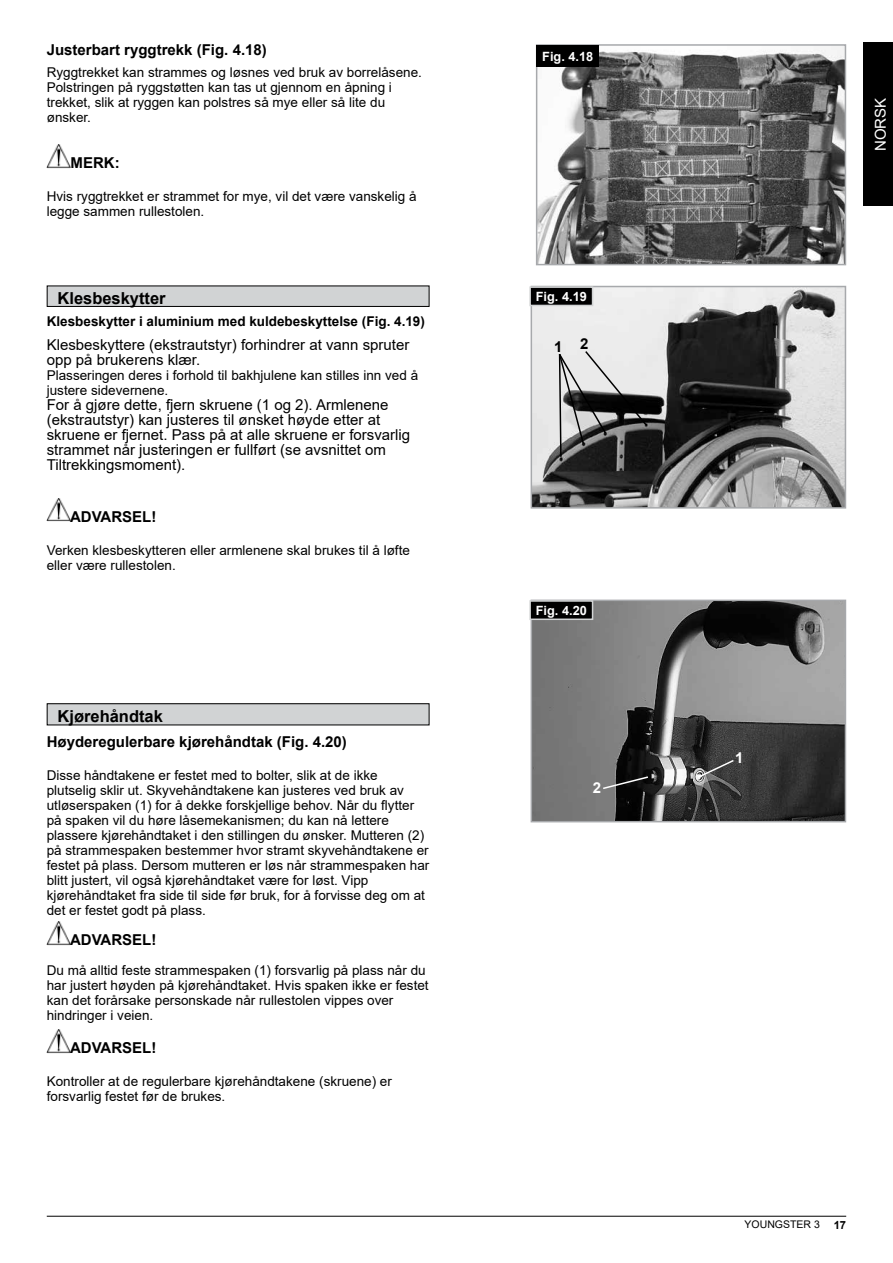
<style>
.page{position:relative;width:893px;height:1263px;background:#fff}
.page>*{position:absolute;margin:0;border:0;box-sizing:border-box;transform-origin:0 0}
.t1{font:700 16.5px "Arial";color:#000}
.t2{font:15px/15px "Arial";color:#000}
.t3{font:700 15px "Arial";color:#000}
.t4{font:15px "Arial";color:#fff}
.t5{font:700 15px "Arial";color:#fff}
.t6{font:13.5px/15px "Arial";color:#000}
.t7{font:700 13.5px "Arial";color:#000}
.t8{font:700 12.75px "Arial";color:#fff}
.t9{font:10.5px "Arial";color:#000}
.s1{font-weight:700;font-size:11.25px}
</style>
<div class="page">
<div style="left:863px;top:43px;width:30px;height:163px;background:#000"></div>
<hr style="left:47px;top:1216px;width:799px;height:1px;background:#000">
<img style="left:47px;top:921px;width:24px;height:24px">
<img style="left:47px;top:1029px;width:24px;height:24px">
<div style="left:47px;top:704px;width:382px;height:21px;background:#d1d3d4"></div>
<div style="left:47px;top:703px;width:382px;height:22px;border:1px solid #000"></div>
<img style="left:47px;top:498px;width:24px;height:24px">
<img style="left:47px;top:144px;width:24px;height:24px">
<div style="left:47px;top:286px;width:382px;height:20px;background:#d1d3d4"></div>
<div style="left:47px;top:286px;width:382px;height:21px;border:1px solid #000"></div>
<img style="left:534px;top:289px;width:309px;height:217px">
<div style="left:531px;top:286px;width:315px;height:223px;border:2px solid #a7a9ac"></div>
<div style="left:530px;top:287px;width:63px;height:18px;background:#000"></div>
<div style="left:529px;top:286px;width:64px;height:20px;border:2px solid #d1d3d4"></div>
<svg style="left:557px;top:349px;width:91px;height:109px;background:#888"></svg>
<img style="left:534px;top:603px;width:309px;height:216px">
<div style="left:531px;top:600px;width:315px;height:222px;border:2px solid #a7a9ac"></div>
<div style="left:530px;top:601px;width:63px;height:18px;background:#000"></div>
<div style="left:529px;top:600px;width:64px;height:20px;border:2px solid #d1d3d4"></div>
<svg style="left:696px;top:758px;width:39px;height:21px"></svg>
<svg style="left:601px;top:775px;width:49px;height:15px"></svg>
<img style="left:539px;top:47px;width:304px;height:215px">
<div style="left:536px;top:44px;width:310px;height:221px;border:2px solid #a7a9ac"></div>
<div style="left:536px;top:45px;width:63px;height:22px;background:#000"></div>
<p class="t3" style="left:47px;top:39px;width:222px">Justerbart ryggtrekk (Fig. 4.18)</p>
<p class="t6" style="left:47px;top:65px;width:377px">Ryggtrekket kan strammes og løsnes ved bruk av borrelåsene.<br>Polstringen på ryggstøtten kan tas ut gjennom en åpning i trekket, slik at ryggen kan polstres så mye eller så lite du ønsker.</p>
<p class="t3" style="left:71px;top:152px;width:51px">MERK:</p>
<p class="t6" style="left:47px;top:189px;width:371px">Hvis ryggtrekket er strammet for mye, vil det være vanskelig å legge sammen rullestolen.</p>
<p class="t8" style="left:542px;top:47px;width:53px">Fig. 4.18</p>
<p class="t1" style="left:58px;top:286px;width:110px">Klesbeskytter</p>
<p class="t8" style="left:536px;top:287px;width:53px">Fig. 4.19</p>
<p class="t3" style="left:554px;top:334px;width:36px">1 2</p>
<p class="t7" style="left:47px;top:312px;width:380px">Klesbeskytter i aluminium med kuldebeskyttelse (Fig. 4.19)</p>
<p class="t2" style="left:47px;top:337px;width:364px">Klesbeskyttere (ekstrautstyr) forhindrer at vann spruter opp på brukerens klær.</p>
<p class="t6" style="left:47px;top:368px;width:373px">Plasseringen deres i forhold til bakhjulene kan stilles inn ved å justere sidevernene.</p>
<p class="t2" style="left:47px;top:397px;width:365px">For å gjøre dette, fjern skruene (1 og 2). Armlenene (ekstrautstyr) kan justeres til ønsket høyde etter at skruene er fjernet. Pass på at alle skruene er forsvarlig strammet når justeringen er fullført (se avsnittet om Tiltrekkingsmoment).</p>
<p class="t3" style="left:70px;top:506px;width:88px">ADVARSEL!</p>
<p class="t6" style="left:47px;top:542px;width:365px">Verken klesbeskytteren eller armlenene skal brukes til å løfte eller være rullestolen.</p>
<p class="t1" style="left:58px;top:704px;width:107px">Kjørehåndtak</p>
<p class="t3" style="left:47px;top:731px;width:302px">Høyderegulerbare kjørehåndtak (Fig. 4.20)</p>
<p class="t6" style="left:47px;top:768px;width:384px">Disse håndtakene er festet med to bolter, slik at de ikke plutselig sklir ut. Skyvehåndtakene kan justeres ved bruk av utløserspaken (1) for å dekke forskjellige behov. Når du flytter på spaken vil du høre låsemekanismen; du kan nå lettere plassere kjørehåndtaket i den stillingen du ønsker. Mutteren (2) på strammespaken bestemmer hvor stramt skyvehåndtakene er festet på plass. Dersom mutteren er løs når strammespaken har blitt justert, vil også kjørehåndtaket være for løst. Vipp kjørehåndtaket fra side til side før bruk, for å forvisse deg om at det er festet godt på plass.</p>
<p class="t3" style="left:70px;top:929px;width:88px">ADVARSEL!</p>
<p class="t6" style="left:47px;top:963px;width:383px">Du må alltid feste strammespaken (1) forsvarlig på plass når du har justert høyden på kjørehåndtaket. Hvis spaken ikke er festet kan det forårsake personskade når rullestolen vippes over hindringer i veien.</p>
<p class="t3" style="left:70px;top:1037px;width:88px">ADVARSEL!</p>
<p class="t6" style="left:47px;top:1074px;width:347px">Kontroller at de regulerbare kjørehåndtakene (skruene) er forsvarlig festet før de brukes.</p>
<p class="t8" style="left:536px;top:601px;width:53px">Fig. 4.20</p>
<p class="t5" style="left:593px;top:777px;width:10px">2</p>
<p class="t4" style="left:870px;top:151px;width:55px;rotate:-90deg">NORSK</p>
<p class="t5" style="left:735px;top:747px;width:10px">1</p>
<p class="t9" style="left:745px;top:1217px;width:103px">YOUNGSTER 3 <span class="s1">17</span></p>
</div>
